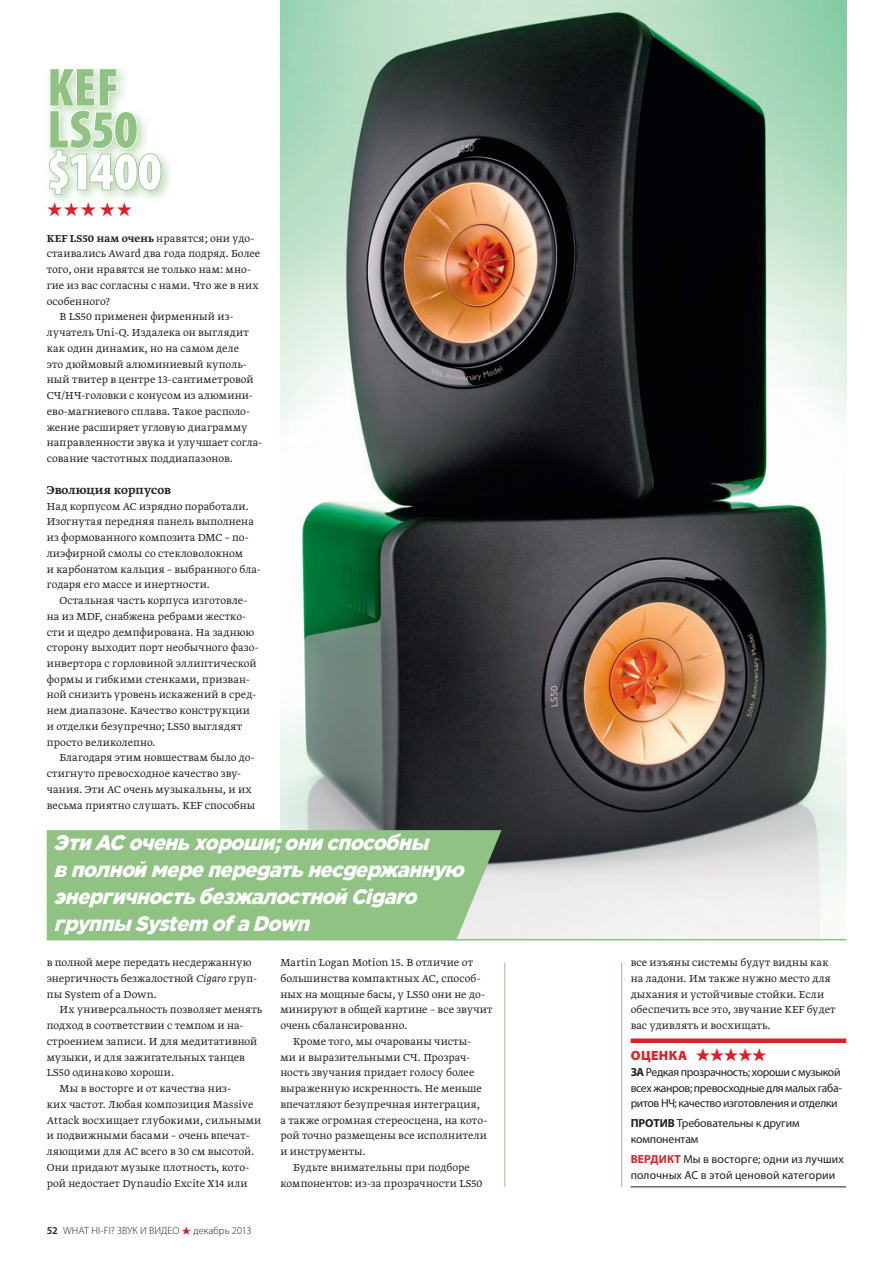
<style>
.page{position:relative;width:893px;height:1263px;background:#fff}
.page>*{position:absolute;margin:0;border:0;box-sizing:border-box;transform-origin:0 0}
.t1{font:900 condensed 54px/42px "Myriad Pro";letter-spacing:.01em;color:#90c284}
.t2{font:900 condensed 54px "Myriad Pro";color:#fff}
.t3{font:italic 900 21px/27px "v Gotham";letter-spacing:-.025em;color:#fff;scale:.95 1}
.t4{font:19.5px "Zapf Dingbats";color:#da2128}
.t5{font:500 13.5px "Greta Text Pro";letter-spacing:.005em;color:#231f20}
.t6{font:900 13.5px "Myriad Pro";letter-spacing:.035em;color:#da2128}
.t7{font:300 12px/15.8px "Greta Text Pro";letter-spacing:.015em;color:#231f20}
.t8{font:11.7px/15.8px "Myriad Pro";letter-spacing:-.025em;color:#231f20}
.t9{font:11.7px/15.8px "Myriad Pro";letter-spacing:.01em;color:#231f20}
.t10{font:300 10.5px "Myriad Pro";letter-spacing:.005em;color:#231f20}
.s1{font-weight:500}
.s2{font-style:italic}
.s3{font-weight:600}
.s4{color:#da2128}
.s5{font-weight:700}
.s6{font-weight:700;color:#da2128}
</style>
<div class="page">
<img style="left:280px;top:0;width:566px;height:939px">
<hr style="left:47px;top:939px;width:799px;height:1px;background:#90c284">
<div style="left:47px;top:830px;width:454px;height:109px;background:#90c284"></div>
<img style="left:52px;top:156px;width:118px;height:46px">
<svg style="left:48px;top:69px;width:114px;height:127px"></svg>
<hr style="left:505px;top:962px;width:1px;height:225px;background:#90c284">
<hr style="left:621px;top:962px;width:1px;height:225px;background:#90c284">
<div style="left:631px;top:1038px;width:215px;height:5px;background:#da2128"></div>
<hr style="left:631px;top:1186px;width:215px;height:1px;background:#231f20">
<h1 class="t1" style="left:47px;top:71px;width:92px">KEF<br>LS50</h1>
<h1 class="t2" style="left:47px;top:152px;width:116px">$1400</h1>
<h3 class="t4" style="left:47px;top:200px;width:87px">★★★★★</h3>
<p class="t7" style="left:47px;top:231px;width:209px"><span class="s1">KEF LS50 нам очень</span> нравятся; они удо-</p>
<p class="t7" style="left:47px;top:247px;width:215px">стаивались Award два года подряд. Более</p>
<p class="t7" style="left:47px;top:262px;width:206px">того, они нравятся не только нам: мно-</p>
<p class="t7" style="left:47px;top:278px;width:213px">гие из вас согласны с нами. Что же в них</p>
<p class="t7" style="left:47px;top:294px;width:65px">особенного?</p>
<p class="t7" style="left:60px;top:310px;width:175px">В LS50 применен фирменный из-</p>
<p class="t7" style="left:47px;top:325px;width:204px">лучатель Uni-Q. Издалека он выглядит</p>
<p class="t7" style="left:47px;top:341px;width:194px">как один динамик, но на самом деле</p>
<p class="t7" style="left:47px;top:357px;width:202px">это дюймовый алюминиевый куполь-</p>
<p class="t7" style="left:47px;top:372px;width:208px">ный твитер в центре 13-сантиметровой</p>
<p class="t7" style="left:47px;top:388px;width:208px">СЧ/НЧ-головки с конусом из алюмини-</p>
<p class="t7" style="left:47px;top:404px;width:205px">ево-магниевого сплава. Такое располо-</p>
<p class="t7" style="left:47px;top:420px;width:202px">жение расширяет угловую диаграмму</p>
<p class="t7" style="left:47px;top:435px;width:217px">направленности звука и улучшает согла-</p>
<p class="t7" style="left:47px;top:451px;width:188px">сование частотных поддиапазонов.</p>
<p class="t5" style="left:47px;top:481px;width:126px">Эволюция корпусов</p>
<p class="t7" style="left:47px;top:499px;width:216px">Над корпусом АС изрядно поработали.<br>Изогнутая передняя панель выполнена из формованного композита DMC – по&shy;лиэфирной смолы со стекловолокном<br>и карбонатом кальция – выбранного бла&shy;годаря его массе и инертности.</p>
<p class="t7" style="left:47px;top:593px;width:214px;text-indent:13px">Остальная часть корпуса изготовле&shy;на из MDF, снабжена ребрами жестко&shy;сти и щедро демпфирована. На заднюю сторону выходит порт необычного фазо&shy;инвертора с горловиной эллиптической формы и гибкими стенками, призван&shy;ной снизить уровень искажений в сред&shy;нем диапазоне. Качество конструкции и отделки безупречно; LS50 выглядят просто великолепно.</p>
<p class="t7" style="left:47px;top:750px;width:210px;text-indent:13px">Благодаря этим новшествам было до&shy;стигнуто превосходное качество зву&shy;чания. Эти АС очень музыкальны, и их весьма приятно слушать. KEF способны</p>
<h2 class="t3" style="left:55px;top:830px;width:433px">Эти АС очень хороши; они способны<br>в полной мере передать несдержанную энергичность безжалостной Cigaro группы System of a Down</h2>
<p class="t7" style="left:47px;top:955px;width:212px">в полной мере передать несдержанную энергичность безжалостной <span class="s2">Cigaro</span> груп&shy;пы System of a Down.</p>
<p class="t7" style="left:60px;top:1002px;width:204px">Их универсальность позволяет менять</p>
<p class="t7" style="left:47px;top:1018px;width:198px">подход в соответствии с темпом и на-</p>
<p class="t7" style="left:47px;top:1034px;width:212px">строением записи. И для медитативной</p>
<p class="t7" style="left:47px;top:1050px;width:200px">музыки, и для зажигательных танцев</p>
<p class="t7" style="left:47px;top:1065px;width:129px">LS50 одинаково хороши.</p>
<p class="t7" style="left:60px;top:1081px;width:173px">Мы в восторге и от качества низ-</p>
<p class="t7" style="left:47px;top:1097px;width:208px">ких частот. Любая композиция Massive</p>
<p class="t7" style="left:47px;top:1113px;width:216px">Attack восхищает глубокими, сильными</p>
<p class="t7" style="left:47px;top:1128px;width:204px">и подвижными басами – очень впечат-</p>
<p class="t7" style="left:47px;top:1144px;width:209px">ляющими для АС всего в 30 см высотой.</p>
<p class="t7" style="left:47px;top:1160px;width:204px">Они придают музыке плотность, кото-</p>
<p class="t7" style="left:47px;top:1176px;width:202px">рой недостает Dynaudio Excite X14 или</p>
<p class="t10" style="left:47px;top:1226px;width:206px"><span class="s3">52</span> WHAT HI-FI? ЗВУК И ВИДЕО <span class="s4">★</span> декабрь 2013</p>
<p class="t7" style="left:280px;top:955px;width:194px">Martin Logan Motion 15. В отличие от</p>
<p class="t7" style="left:280px;top:971px;width:202px">большинства компактных АС, способ-</p>
<p class="t7" style="left:280px;top:987px;width:206px">ных на мощные басы, у LS50 они не до-</p>
<p class="t7" style="left:280px;top:1002px;width:214px">минируют в общей картине – все звучит</p>
<p class="t7" style="left:280px;top:1018px;width:129px">очень сбалансированно.</p>
<p class="t7" style="left:293px;top:1034px;width:179px">Кроме того, мы очарованы чисты-</p>
<p class="t7" style="left:280px;top:1050px;width:191px">ми и выразительными СЧ. Прозрач-</p>
<p class="t7" style="left:280px;top:1065px;width:196px">ность звучания придает голосу более</p>
<p class="t7" style="left:280px;top:1081px;width:203px">выраженную искренность. Не меньше</p>
<p class="t7" style="left:280px;top:1097px;width:201px">впечатляют безупречная интеграция,</p>
<p class="t7" style="left:280px;top:1113px;width:209px">а также огромная стереосцена, на кото-</p>
<p class="t7" style="left:280px;top:1128px;width:208px">рой точно размещены все исполнители</p>
<p class="t7" style="left:280px;top:1144px;width:87px">и инструменты.</p>
<p class="t7" style="left:293px;top:1160px;width:178px">Будьте внимательны при подборе</p>
<p class="t7" style="left:280px;top:1176px;width:204px">компонентов: из-за прозрачности LS50</p>
<p class="t7" style="left:631px;top:955px;width:206px">все изъяны системы будут видны как на ладони. Им также нужно место для дыхания и устойчивые стойки. Если обеспечить все это, звучание KEF будет вас удивлять и восхищать.</p>
<p class="t6" style="left:631px;top:1050px;width:137px">ОЦЕНКА ★★★★★</p>
<p class="t8" style="left:631px;top:1065px;width:213px"><span class="s5">ЗА</span> Редкая прозрачность; хороши с музыкой всех жанров; превосходные для малых габа&shy;ритов НЧ; качество изготовления и отделки</p>
<p class="t8" style="left:631px;top:1116px;width:170px"><span class="s5">ПРОТИВ</span> Требовательны к другим компонентам</p>
<p class="t9" style="left:631px;top:1152px;width:215px"><span class="s6">ВЕРДИКТ</span> Мы в восторге; одни из лучших полочных АС в этой ценовой категории</p>
</div>
